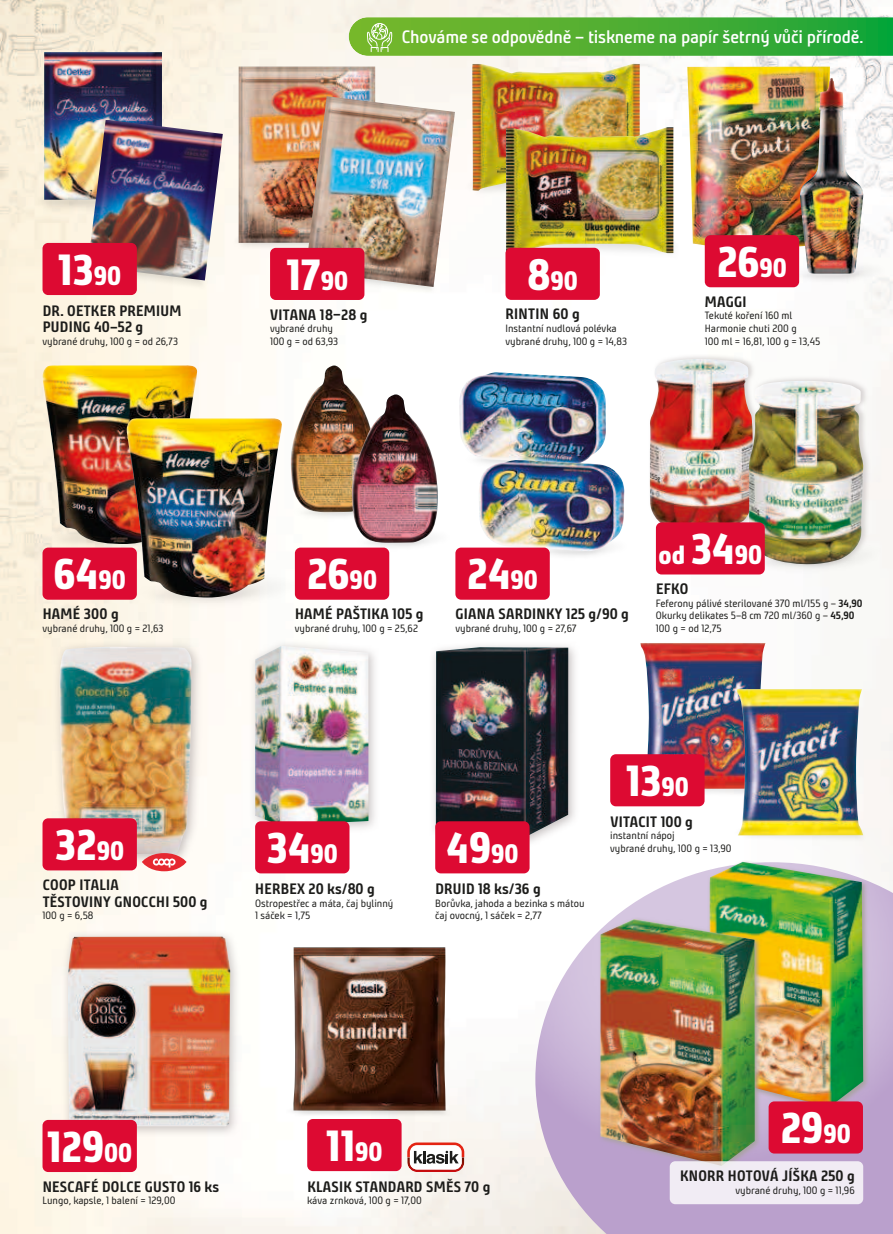
<style>
.page{position:relative;width:893px;height:1234px;background:#fff}
.page>*{position:absolute;margin:0;border:0;box-sizing:border-box;transform-origin:0 0}
.t1{font:800 43.35px "Bunday Clean";color:#fff}
.t2{font:800 26.25px "Bunday Clean";color:#fff}
.t3{font:600 18px "Bunday Clean";letter-spacing:-.01em;color:#fff}
.t4{font:700 15px/16.5px "Bunday Clean";letter-spacing:.02em;color:#1d1d1b}
.t5{font:10.5px/12.6px "Bunday Clean";color:#1d1d1b}
.s1{font-size:26.25px}
.s2{font-size:43.35px}
.s3{font-weight:700}
</style>
<div class="page">
<img style="left:0;top:0;width:893px;height:1233px">
<svg style="left:349px;top:17px;width:544px;height:39px;background:#50b038"></svg>
<svg style="left:535px;top:1163px;width:358px;height:70px;background:#c4aed0"></svg>
<svg style="left:485px;top:753px;width:408px;height:410px"></svg>
<div style="left:648px;top:353px;width:112px;height:180px;background:#aaa2a2;opacity:.42"></div>
<img style="left:650px;top:359px;width:103px;height:171px">
<img style="left:687px;top:67px;width:143px;height:181px">
<div style="left:53px;top:639px;width:150px;height:226px;background:#aaa2a2;opacity:.65"></div>
<img style="left:60px;top:646px;width:132px;height:207px">
<div style="left:61px;top:929px;width:181px;height:207px;background:#aaa2a2;opacity:.64"></div>
<img style="left:68px;top:936px;width:162px;height:189px">
<img style="left:31px;top:178px;width:57px;height:42px">
<img style="left:44px;top:52px;width:118px;height:148px">
<img style="left:75px;top:240px;width:148px;height:61px">
<img style="left:88px;top:119px;width:135px;height:161px">
<div style="left:43px;top:243px;width:94px;height:52px;background:#dd0a32;border-radius:6px"></div>
<div style="left:429px;top:640px;width:151px;height:207px;background:#aaa2a2;opacity:.68"></div>
<img style="left:436px;top:647px;width:132px;height:190px">
<div style="left:435px;top:821px;width:95px;height:52px;background:#dd0a32;border-radius:6px"></div>
<div style="left:248px;top:639px;width:131px;height:197px;background:#aaa2a2;opacity:.62"></div>
<img style="left:255px;top:645px;width:113px;height:180px">
<div style="left:255px;top:821px;width:94px;height:52px;background:#dd0a32;border-radius:6px"></div>
<img style="left:228px;top:222px;width:78px;height:36px">
<img style="left:239px;top:67px;width:136px;height:176px">
<img style="left:327px;top:287px;width:121px;height:16px">
<img style="left:306px;top:96px;width:149px;height:191px">
<div style="left:270px;top:248px;width:94px;height:52px;background:#dd0a32;border-radius:6px"></div>
<div style="left:43px;top:1119px;width:94px;height:52px;background:#dd0a32;border-radius:6px"></div>
<svg style="left:707px;top:859px;width:163px;height:254px"></svg>
<img style="left:710px;top:861px;width:153px;height:245px">
<svg style="left:598px;top:916px;width:163px;height:255px;background:#c2b1aa"></svg>
<img style="left:600px;top:918px;width:155px;height:247px">
<div style="left:769px;top:1101px;width:94px;height:52px;background:#dd0a32;border-radius:6px"></div>
<div style="left:670px;top:1160px;width:193px;height:43px;background:#f1ecf4;border-radius:6px"></div>
<div style="left:43px;top:818px;width:94px;height:52px;background:#dd0a32;border-radius:6px"></div>
<svg style="left:142px;top:852px;width:45px;height:19px"></svg>
<svg style="left:153px;top:858px;width:23px;height:9px"></svg>
<img style="left:269px;top:1096px;width:199px;height:27px">
<img style="left:293px;top:947px;width:153px;height:163px">
<div style="left:307px;top:1118px;width:95px;height:52px;background:#dd0a32;border-radius:6px"></div>
<svg style="left:407px;top:1142px;width:57px;height:29px"></svg>
<img style="left:704px;top:788px;width:33px;height:16px">
<img style="left:640px;top:642px;width:127px;height:146px">
<img style="left:723px;top:814px;width:155px;height:35px">
<img style="left:737px;top:689px;width:126px;height:146px">
<div style="left:610px;top:754px;width:95px;height:52px;background:#dd0a32;border-radius:6px"></div>
<img style="left:782px;top:244px;width:111px;height:53px">
<img style="left:799px;top:78px;width:65px;height:195px">
<div style="left:705px;top:235px;width:94px;height:52px;background:#dd0a32;border-radius:6px"></div>
<img style="left:457px;top:147px;width:49px;height:63px">
<img style="left:471px;top:64px;width:169px;height:127px">
<img style="left:600px;top:212px;width:94px;height:57px">
<img style="left:506px;top:127px;width:167px;height:127px">
<div style="left:505px;top:248px;width:95px;height:52px;background:#dd0a32;border-radius:6px"></div>
<img style="left:283px;top:481px;width:64px;height:53px">
<img style="left:291px;top:365px;width:86px;height:147px">
<img style="left:347px;top:512px;width:128px;height:52px">
<img style="left:352px;top:394px;width:86px;height:148px">
<img style="left:32px;top:495px;width:90px;height:74px">
<img style="left:42px;top:364px;width:155px;height:180px">
<img style="left:122px;top:543px;width:216px;height:88px">
<img style="left:127px;top:417px;width:156px;height:180px">
<div style="left:43px;top:547px;width:94px;height:52px;background:#dd0a32;border-radius:6px"></div>
<div style="left:295px;top:547px;width:94px;height:52px;background:#dd0a32;border-radius:6px"></div>
<img style="left:455px;top:429px;width:24px;height:52px">
<img style="left:458px;top:372px;width:148px;height:92px">
<img style="left:550px;top:520px;width:102px;height:53px">
<img style="left:479px;top:460px;width:146px;height:91px">
<div style="left:455px;top:547px;width:95px;height:52px;background:#dd0a32;border-radius:6px"></div>
<div style="left:734px;top:518px;width:159px;height:75px;background:#f9f9f6"></div>
<div style="left:747px;top:375px;width:123px;height:193px;background:#aaa2a2;opacity:.42"></div>
<img style="left:748px;top:381px;width:115px;height:183px">
<div style="left:656px;top:522px;width:109px;height:52px;background:#dd0a32;border-radius:6px"></div>
<h3 class="t3" style="left:402px;top:25px;width:464px">Chováme se odpovědně – tiskneme na papír šetrný vůči přírodě.</h3>
<h1 class="t1" style="left:58px;top:254px;width:64px">13<span class="s1">90</span></h1>
<h3 class="t4" style="left:43px;top:302px;width:140px">DR. OETKER PREMIUM<br>PUDING 40–52 g</h3>
<p class="t5" style="left:43px;top:334px;width:137px">vybrané druhy, 100 g = od 26,73</p>
<h1 class="t1" style="left:286px;top:259px;width:63px">17<span class="s1">90</span></h1>
<h3 class="t4" style="left:270px;top:306px;width:99px">VITANA 18–28 g</h3>
<p class="t5" style="left:270px;top:322px;width:70px">vybrané druhy<br>100 g = od 63,93</p>
<h2 class="t2" style="left:527px;top:271px;width:52px"><span class="s2">8</span>90</h2>
<h3 class="t4" style="left:506px;top:306px;width:76px">RINTIN 60 g</h3>
<p class="t5" style="left:505px;top:322px;width:123px">Instantní nudlová polévka vybrané druhy, 100 g = 14,83</p>
<h1 class="t1" style="left:717px;top:246px;width:71px">26<span class="s1">90</span></h1>
<h3 class="t4" style="left:705px;top:293px;width:43px">MAGGI</h3>
<p class="t5" style="left:705px;top:309px;width:117px">Tekuté koření 160 ml<br>Harmonie chuti 200 g<br>100 ml = 16,81, 100 g = 13,45</p>
<h1 class="t1" style="left:54px;top:558px;width:74px">64<span class="s1">90</span></h1>
<h3 class="t4" style="left:43px;top:605px;width:78px">HAMÉ 300 g</h3>
<p class="t5" style="left:43px;top:621px;width:122px">vybrané druhy, 100 g = 21,63</p>
<h1 class="t1" style="left:307px;top:558px;width:71px">26<span class="s1">90</span></h1>
<h3 class="t4" style="left:295px;top:605px;width:130px">HAMÉ PAŠTIKA 105 g</h3>
<p class="t5" style="left:295px;top:621px;width:125px">vybrané druhy, 100 g = 25,62</p>
<h1 class="t1" style="left:467px;top:558px;width:72px">24<span class="s1">90</span></h1>
<h3 class="t4" style="left:456px;top:605px;width:175px">GIANA SARDINKY 125 g/90 g</h3>
<p class="t5" style="left:455px;top:621px;width:123px">vybrané druhy, 100 g = 27,67</p>
<h2 class="t2" style="left:659px;top:545px;width:105px">od <span class="s2">34</span>90</h2>
<h3 class="t4" style="left:656px;top:580px;width:34px">EFKO</h3>
<p class="t5" style="left:656px;top:596px;width:208px">Feferony pálivé sterilované 370 ml/155 g – <span class="s3">34,90<br></span>Okurky delikates 5–8 cm 720 ml/360 g – <span class="s3">45,90<br></span>100 g = od 12,75</p>
<h1 class="t1" style="left:55px;top:829px;width:70px">32<span class="s1">90</span></h1>
<h3 class="t4" style="left:43px;top:876px;width:166px">COOP ITALIA<br>TĚSTOVINY GNOCCHI 500 g</h3>
<p class="t5" style="left:43px;top:909px;width:53px">100 g = 6,58</p>
<h1 class="t1" style="left:267px;top:832px;width:73px">34<span class="s1">90</span></h1>
<h3 class="t4" style="left:255px;top:880px;width:121px">HERBEX 20 ks/80 g</h3>
<p class="t5" style="left:255px;top:896px;width:140px">Ostropestřec a máta, čaj bylinný<br>1 sáček = 1,75</p>
<h1 class="t1" style="left:446px;top:832px;width:74px">49<span class="s1">90</span></h1>
<h3 class="t4" style="left:435px;top:880px;width:107px">DRUID 18 ks/36 g</h3>
<p class="t5" style="left:435px;top:896px;width:151px">Borůvka, jahoda a bezinka s mátou čaj ovocný, 1 sáček = 2,77</p>
<h1 class="t1" style="left:626px;top:765px;width:64px">13<span class="s1">90</span></h1>
<h3 class="t4" style="left:610px;top:813px;width:84px">VITACIT 100 g</h3>
<p class="t5" style="left:610px;top:829px;width:123px">instantní nápoj<br>vybrané druhy, 100 g = 13,90</p>
<h1 class="t1" style="left:47px;top:1130px;width:87px">129<span class="s1">00</span></h1>
<h3 class="t4" style="left:43px;top:1177px;width:178px">NESCAFÉ DOLCE GUSTO 16 ks</h3>
<p class="t5" style="left:43px;top:1193px;width:134px">Lungo, kapsle, 1 balení = 129,00</p>
<h1 class="t1" style="left:326px;top:1129px;width:58px">11<span class="s1">90</span></h1>
<h3 class="t4" style="left:307px;top:1177px;width:184px">KLASIK STANDARD SMĚS 70 g</h3>
<p class="t5" style="left:307px;top:1194px;width:116px">káva zrnková, 100 g = 17,00</p>
<h1 class="t1" style="left:781px;top:1112px;width:71px">29<span class="s1">90</span></h1>
<h3 class="t4" style="left:680px;top:1167px;width:176px">KNORR HOTOVÁ JÍŠKA 250 g</h3>
<p class="t5" style="left:736px;top:1183px;width:121px">vybrané druhy, 100 g = 11,96</p>
</div>
